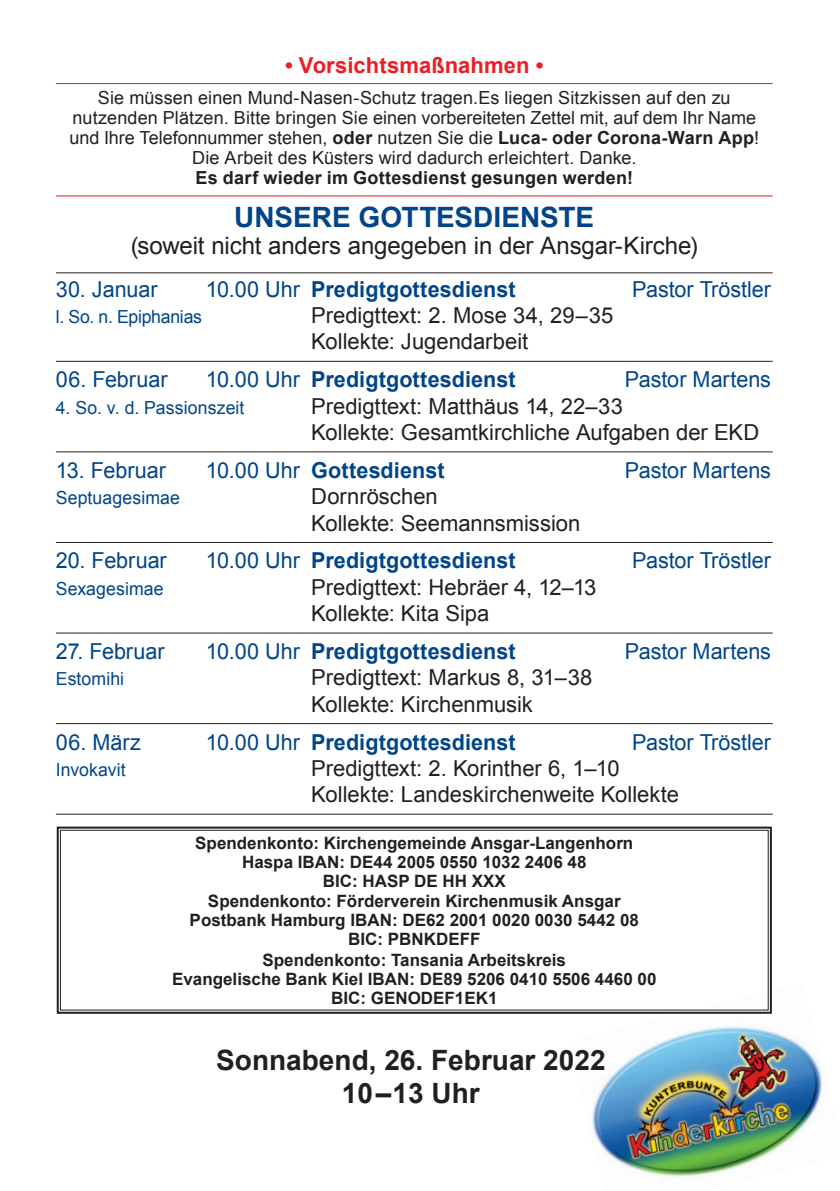
<style>
.page{position:relative;width:840px;height:1191px;background:#fff}
.page>*{position:absolute;margin:0;border:0;box-sizing:border-box;transform-origin:0 0}
.t1{font:700 28px/33.6px "Arial";color:#231f20;text-align:center}
.t2{font:700 28px "Arial";letter-spacing:-.005em;color:#014588}
.t3{font:24px "Arial";letter-spacing:-.005em;color:#231f20}
.t4{font:22px/26.4px "Arial";color:#231f20}
.t5{font:700 22px "Arial";letter-spacing:.005em;color:#014588}
.t6{font:22px "Arial";letter-spacing:-.005em;color:#014588}
.t7{font:700 22px "Arial";letter-spacing:.005em;color:#ee1d23}
.t8{font:18px/20px "Arial";letter-spacing:.005em;color:#231f20;text-align:center}
.t9{font:18px "Arial";letter-spacing:.005em;color:#014588}
.t10{font:700 18px "Arial";letter-spacing:.015em;color:#231f20}
.t11{font:18px "Arial";letter-spacing:-.015em;color:#014588}
.t12{font:700 17px/19.2px "Arial";color:#231f20;text-align:center}
.s1{font-weight:700}
.s2{font-weight:400}
</style>
<div class="page">
<img style="left:592px;top:1026px;width:230px;height:151px">
<hr style="left:56px;top:83px;width:716px;height:1px;background:#ee1d23">
<hr style="left:56px;top:195px;width:716px;height:1px;background:#ee1d23">
<hr style="left:56px;top:361px;width:716px;height:1px;background:#231f20">
<hr style="left:56px;top:451px;width:716px;height:1px;background:#231f20">
<hr style="left:56px;top:542px;width:716px;height:1px;background:#231f20">
<hr style="left:56px;top:632px;width:716px;height:1px;background:#231f20">
<hr style="left:56px;top:723px;width:716px;height:1px;background:#231f20">
<hr style="left:56px;top:813px;width:716px;height:1px;background:#231f20">
<hr style="left:56px;top:272px;width:716px;height:1px;background:#231f20">
<svg style="left:56px;top:826px;width:716px;height:188px"></svg>
<div style="left:60px;top:830px;width:708px;height:180px;border:1px solid #231f20"></div>
<p class="t7" style="left:285px;top:50px;width:260px">• Vorsichtsmaßnahmen •</p>
<p class="t8" style="left:69px;top:88px;width:690px">Sie müssen einen Mund-Nasen-Schutz tragen.Es liegen Sitzkissen auf den zu nutzenden Plätzen. Bitte bringen Sie einen vorbereiteten Zettel mit, auf dem Ihr Name und Ihre Telefonnummer stehen, <span class="s1">oder</span> nutzen Sie die <span class="s1">Luca- oder Corona-Warn App</span>!<br>Die Arbeit des Küsters wird dadurch erleichtert. Danke.</p>
<p class="t10" style="left:195px;top:166px;width:438px">Es darf wieder im Gottesdienst gesungen werden!</p>
<p class="t2" style="left:234px;top:199px;width:361px">UNSERE GOTTESDIENSTE</p>
<p class="t3" style="left:131px;top:230px;width:568px">(soweit nicht anders angegeben in der Ansgar-Kirche)</p>
<p class="t6" style="left:56px;top:274px;width:103px">30. Januar</p>
<p class="t5" style="left:206px;top:274px;width:311px"><span class="s2">10.00 Uhr</span> Predigtgottesdienst</p>
<p class="t6" style="left:631px;top:274px;width:140px">Pastor Tröstler</p>
<p class="t11" style="left:56px;top:305px;width:147px">l. So. n. Epiphanias</p>
<p class="t4" style="left:311px;top:302px;width:303px">Predigttext: 2. Mose 34, 29–35<br>Kollekte: Jugendarbeit</p>
<p class="t6" style="left:56px;top:365px;width:113px">06. Februar</p>
<p class="t5" style="left:206px;top:365px;width:311px"><span class="s2">10.00 Uhr</span> Predigtgottesdienst</p>
<p class="t6" style="left:624px;top:365px;width:148px">Pastor Martens</p>
<p class="t9" style="left:56px;top:395px;width:190px">4. So. v. d. Passionszeit</p>
<p class="t4" style="left:311px;top:393px;width:449px">Predigttext: Matthäus 14, 22–33<br>Kollekte: Gesamtkirchliche Aufgaben der EKD</p>
<p class="t6" style="left:56px;top:455px;width:111px">13. Februar</p>
<p class="t5" style="left:206px;top:455px;width:240px"><span class="s2">10.00 Uhr</span> Gottesdienst</p>
<p class="t6" style="left:624px;top:455px;width:148px">Pastor Martens</p>
<p class="t9" style="left:56px;top:486px;width:125px">Septuagesimae</p>
<p class="t4" style="left:311px;top:483px;width:270px">Dornröschen<br>Kollekte: Seemannsmission</p>
<p class="t6" style="left:56px;top:546px;width:112px">20. Februar</p>
<p class="t5" style="left:206px;top:546px;width:311px"><span class="s2">10.00 Uhr</span> Predigtgottesdienst</p>
<p class="t6" style="left:631px;top:546px;width:140px">Pastor Tröstler</p>
<p class="t9" style="left:56px;top:576px;width:109px">Sexagesimae</p>
<p class="t4" style="left:311px;top:574px;width:286px">Predigttext: Hebräer 4, 12–13<br>Kollekte: Kita Sipa</p>
<p class="t6" style="left:56px;top:637px;width:110px">27. Februar</p>
<p class="t5" style="left:206px;top:636px;width:311px"><span class="s2">10.00 Uhr</span> Predigtgottesdienst</p>
<p class="t6" style="left:624px;top:637px;width:148px">Pastor Martens</p>
<p class="t9" style="left:56px;top:667px;width:70px">Estomihi</p>
<p class="t4" style="left:311px;top:664px;width:282px">Predigttext: Markus 8, 31–38<br>Kollekte: Kirchenmusik</p>
<p class="t6" style="left:56px;top:727px;width:86px">06. März</p>
<p class="t5" style="left:206px;top:727px;width:311px"><span class="s2">10.00 Uhr</span> Predigtgottesdienst</p>
<p class="t6" style="left:631px;top:727px;width:140px">Pastor Tröstler</p>
<p class="t9" style="left:56px;top:758px;width:71px">Invokavit</p>
<p class="t4" style="left:311px;top:755px;width:369px">Predigttext: 2. Korinther 6, 1–10<br>Kollekte: Landeskirchenweite Kollekte</p>
<p class="t12" style="left:172px;top:834px;width:485px">Spendenkonto: Kirchengemeinde Ansgar-Langenhorn Haspa IBAN: DE44 2005 0550 1032 2406 48<br>BIC: HASP DE HH XXX<br>Spendenkonto: Förderverein Kirchenmusik Ansgar Postbank Hamburg IBAN: DE62 2001 0020 0030 5442 08<br>BIC: PBNKDEFF<br>Spendenkonto: Tansania Arbeitskreis<br>Evangelische Bank Kiel IBAN: DE89 5206 0410 5506 4460 00<br>BIC: GENODEF1EK1</p>
<p class="t1" style="left:216px;top:1044px;width:391px">Sonnabend, 26. Februar 2022<br>10–13 Uhr</p>
</div>
